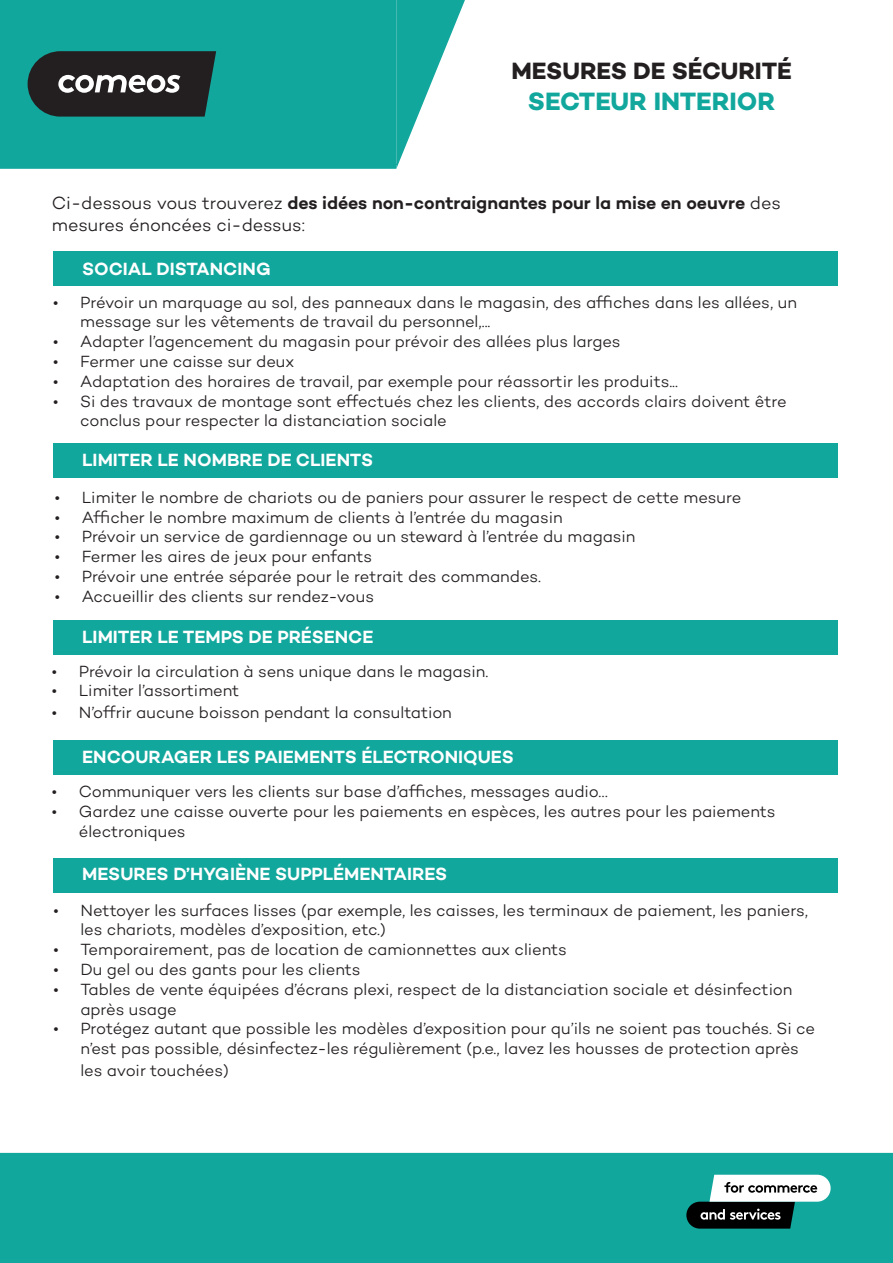
<style>
.page{position:relative;width:893px;height:1263px;background:#fff}
.page>*{position:absolute;margin:0;border:0;box-sizing:border-box;transform-origin:0 0}
.t1{font:700 25.5px "Campton";letter-spacing:-.005em;color:#12a79d}
.t2{font:700 24px "Campton";letter-spacing:-.005em;color:#231f20}
.t3{font:600 18px "Campton";color:#fff}
.t4{font:300 18px/21.6px "Campton";letter-spacing:-.01em;color:#231f20}
.t5{font:300 16.5px/19.8px "Campton";letter-spacing:-.005em;color:#231f20}
.s1{font-weight:600}
</style>
<div class="page">
<div style="left:0;top:1153px;width:893px;height:109px;background:#12a79d"></div>
<div style="left:0;top:1153px;width:893px;height:110px;border:2px solid #12a79d"></div>
<svg style="left:686px;top:1175px;width:145px;height:53px"></svg>
<div style="left:53px;top:251px;width:785px;height:34px;background:#12a79d"></div>
<div style="left:53px;top:444px;width:785px;height:34px;background:#12a79d"></div>
<div style="left:53px;top:620px;width:785px;height:34px;background:#12a79d"></div>
<div style="left:53px;top:741px;width:785px;height:34px;background:#12a79d"></div>
<div style="left:53px;top:858px;width:785px;height:34px;background:#12a79d"></div>
<div style="left:0;top:1px;width:395px;height:167px;background:#12a79d"></div>
<div style="left:0;top:0;width:396px;height:169px;border:2px solid #12a79d"></div>
<svg style="left:395px;top:0;width:70px;height:167px"></svg>
<svg style="left:28px;top:51px;width:188px;height:66px;background:#363e3e"></svg>
<p class="t2" style="left:511px;top:56px;width:282px">MESURES DE SÉCURITÉ</p>
<p class="t1" style="left:528px;top:85px;width:249px">SECTEUR INTERIOR</p>
<p class="t4" style="left:52px;top:192px;width:731px">Ci-dessous vous trouverez <span class="s1">des idées non-contraignantes pour la mise en oeuvre</span> des mesures énoncées ci-dessus:</p>
<p class="t3" style="left:82px;top:258px;width:190px">SOCIAL DISTANCING</p>
<p class="t5" style="left:80px;top:292px;width:718px;text-indent:-27px">• Prévoir un marquage au sol, des panneaux dans le magasin, des affiches dans les allées, un message sur les vêtements de travail du personnel,...</p>
<p class="t5" style="left:53px;top:331px;width:569px">• Adapter l’agencement du magasin pour prévoir des allées plus larges</p>
<p class="t5" style="left:53px;top:351px;width:243px">• Fermer une caisse sur deux</p>
<p class="t5" style="left:53px;top:371px;width:626px">• Adaptation des horaires de travail, par exemple pour réassortir les produits...</p>
<p class="t5" style="left:80px;top:391px;width:708px;text-indent:-27px">• Si des travaux de montage sont effectués chez les clients, des accords clairs doivent être conclus pour respecter la distanciation sociale</p>
<p class="t3" style="left:82px;top:448px;width:292px">LIMITER LE NOMBRE DE CLIENTS</p>
<p class="t5" style="left:55px;top:487px;width:688px">• Limiter le nombre de chariots ou de paniers pour assurer le respect de cette mesure</p>
<p class="t5" style="left:55px;top:507px;width:509px">• Afficher le nombre maximum de clients à l’entrée du magasin</p>
<p class="t5" style="left:55px;top:527px;width:582px">• Prévoir un service de gardiennage ou un steward à l’entrée du magasin</p>
<p class="t5" style="left:55px;top:546px;width:319px">• Fermer les aires de jeux pour enfants</p>
<p class="t5" style="left:55px;top:566px;width:488px">• Prévoir une entrée séparée pour le retrait des commandes.</p>
<p class="t5" style="left:55px;top:586px;width:321px">• Accueillir des clients sur rendez-vous</p>
<p class="t3" style="left:82px;top:625px;width:293px">LIMITER LE TEMPS DE PRÉSENCE</p>
<p class="t5" style="left:52px;top:661px;width:438px">• Prévoir la circulation à sens unique dans le magasin.</p>
<p class="t5" style="left:52px;top:680px;width:189px">• Limiter l’assortiment</p>
<p class="t5" style="left:52px;top:702px;width:402px">• N’offrir aucune boisson pendant la consultation</p>
<p class="t3" style="left:82px;top:745px;width:433px">ENCOURAGER LES PAIEMENTS ÉLECTRONIQUES</p>
<p class="t5" style="left:52px;top:781px;width:558px">• Communiquer vers les clients sur base d’affiches, messages audio…</p>
<p class="t5" style="left:79px;top:801px;width:698px;text-indent:-27px">• Gardez une caisse ouverte pour les paiements en espèces, les autres pour les paiements électroniques</p>
<p class="t3" style="left:82px;top:863px;width:367px">MESURES D’HYGIÈNE SUPPLÉMENTAIRES</p>
<p class="t5" style="left:80px;top:900px;width:729px;text-indent:-27px">• Nettoyer les surfaces lisses (par exemple, les caisses, les terminaux de paiement, les paniers, les chariots, modèles d’exposition, etc.)</p>
<p class="t5" style="left:53px;top:939px;width:515px">• Temporairement, pas de location de camionnettes aux clients</p>
<p class="t5" style="left:53px;top:959px;width:309px">• Du gel ou des gants pour les clients</p>
<p class="t5" style="left:80px;top:979px;width:714px;text-indent:-27px">• Tables de vente équipées d’écrans plexi, respect de la distanciation sociale et désinfection après usage</p>
<p class="t5" style="left:80px;top:1019px;width:736px;text-indent:-27px">• Protégez autant que possible les modèles d’exposition pour qu’ils ne soient pas touchés. Si ce n’est pas possible, désinfectez-les régulièrement (p.e., lavez les housses de protection après</p>
<p class="t5" style="left:80px;top:1060px;width:150px">les avoir touchées)</p>
</div>
